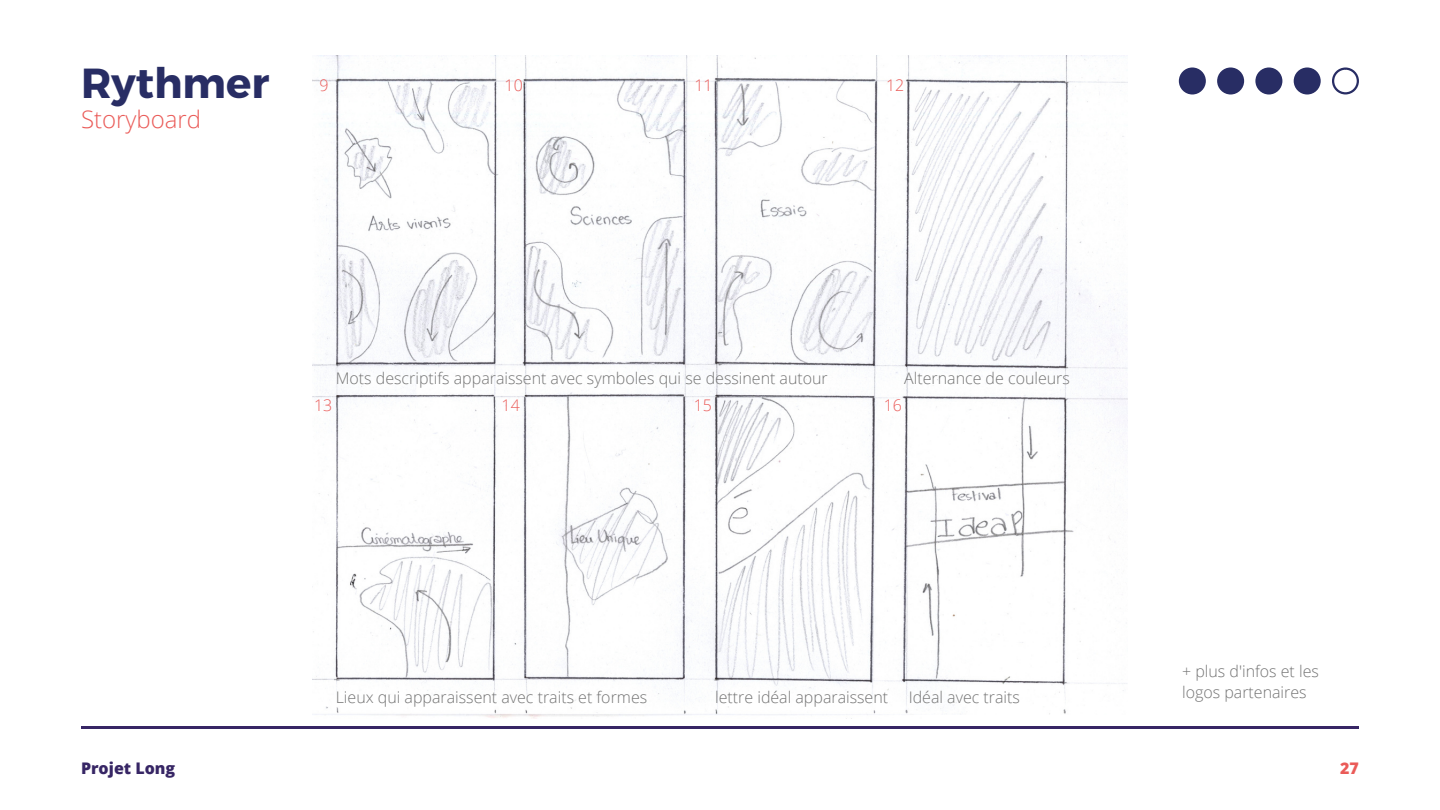
<style>
.page{position:relative;width:1440px;height:810px;background:#fff}
.page>*{position:absolute;margin:0;border:0;box-sizing:border-box;transform-origin:0 0}
.t1{font:700 42px "Montserrat";color:#282d64}
.t2{font:300 24px "Open Sans";color:#ea5b58}
.t3{font:300 16px/21.8px "Open Sans";color:#737373}
.t4{font:300 16px "Open Sans";color:#ea5b58}
.t5{font:800 16px "Open Sans";color:#372665}
.t6{font:800 16px "Open Sans";color:#ea5b58}
</style>
<div class="page">
<img style="left:313px;top:56px;width:814px;height:662px">
<hr style="left:81px;top:726px;width:1278px;height:3px;background:#372665">
<svg style="left:1332px;top:67px;width:27px;height:27px"></svg>
<div style="left:1294px;top:67px;width:27px;height:28px;background:#282d64;border-radius:50%"></div>
<div style="left:1255px;top:67px;width:27px;height:28px;background:#282d64;border-radius:50%"></div>
<div style="left:1217px;top:67px;width:27px;height:28px;background:#282d64;border-radius:50%"></div>
<div style="left:1179px;top:67px;width:27px;height:28px;background:#282d64;border-radius:50%"></div>
<h1 class="t1" style="left:81px;top:55px;width:190px">Rythmer</h1>
<h2 class="t2" style="left:81px;top:103px;width:122px">Storyboard</h2>
<p class="t4" style="left:319px;top:74px;width:11px">9</p>
<p class="t4" style="left:505px;top:74px;width:20px">10</p>
<p class="t4" style="left:694px;top:74px;width:20px">11</p>
<p class="t4" style="left:886px;top:74px;width:20px">12</p>
<p class="t3" style="left:336px;top:366px;width:494px">Mots descriptifs apparaissent avec symboles qui se dessinent autour</p>
<p class="t3" style="left:904px;top:366px;width:167px">Alternance de couleurs</p>
<p class="t4" style="left:314px;top:394px;width:20px">13</p>
<p class="t4" style="left:502px;top:394px;width:20px">14</p>
<p class="t4" style="left:694px;top:394px;width:20px">15</p>
<p class="t4" style="left:884px;top:394px;width:20px">16</p>
<p class="t3" style="left:336px;top:686px;width:313px">Lieux qui apparaissent avec traits et formes</p>
<p class="t3" style="left:715px;top:686px;width:174px">lettre idéal apparaissent</p>
<p class="t3" style="left:909px;top:686px;width:113px">Idéal avec traits</p>
<p class="t3" style="left:1182px;top:660px;width:138px">+ plus d'infos et les logos partenaires</p>
<p class="t5" style="left:81px;top:757px;width:96px">Projet Long</p>
<p class="t6" style="left:1340px;top:757px;width:20px">27</p>
</div>
